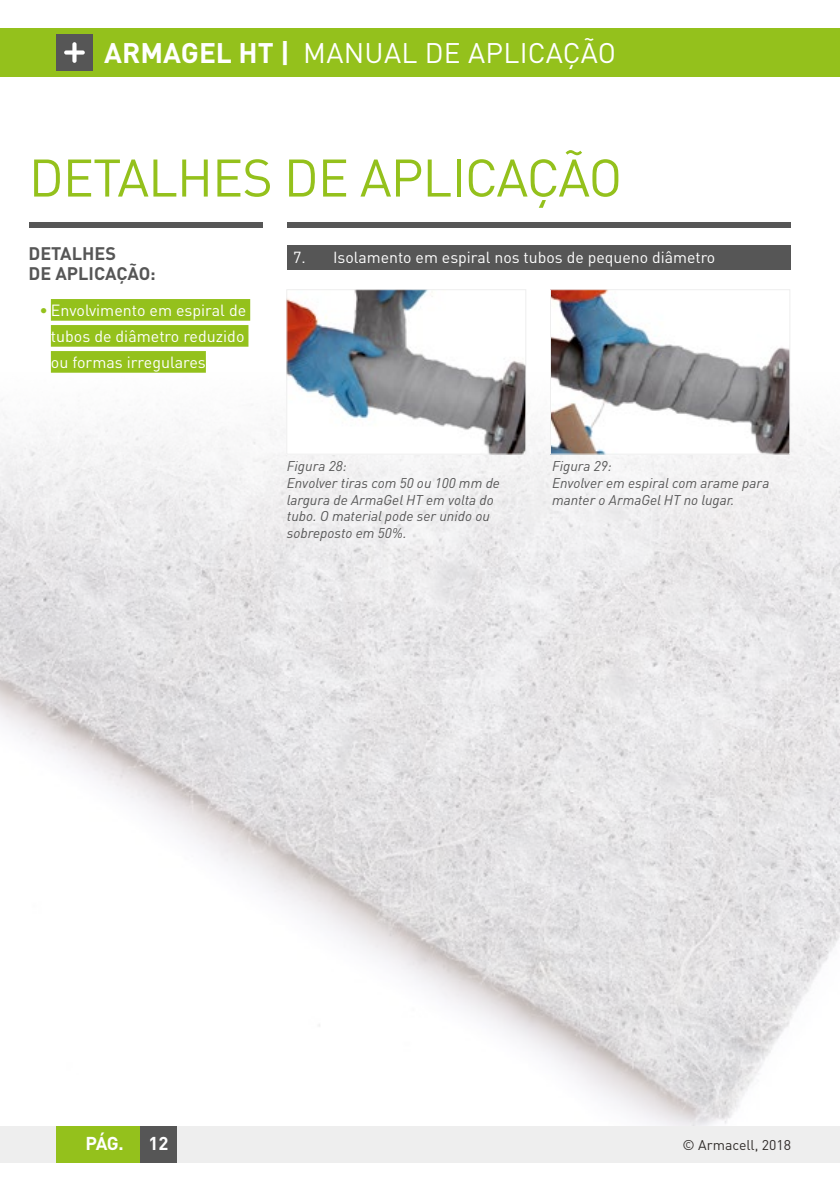
<style>
.page{position:relative;width:840px;height:1191px;background:#fff}
.page>*{position:absolute;margin:0;border:0;box-sizing:border-box;transform-origin:0 0}
.t1{font:52px "DIN Pro";letter-spacing:-.02em;color:#94c11c}
.t2{font:28px "DIN Pro";letter-spacing:.01em;color:#fff}
.t3{font:700 18.4px "DIN Pro";color:#fff}
.t4{font:700 18px "DIN Pro";color:#565656}
.t5{font:16px/26px "DIN Pro";color:#fff;text-align:justify}
.t6{font:15.8px "DIN Pro";color:#fff}
.t7{font:italic 14px/16.8px "DIN Pro";color:#565656}
.t8{font:14px "DIN Pro";color:#312d2b}
.s1{font-weight:700}
.s2{color:#94c11c}
</style>
<div class="page">
<div style="left:0;top:29px;width:839px;height:48px;background:#94c11c"></div>
<div style="left:56px;top:34px;width:36px;height:36px;background:#565656"></div>
<svg style="left:64px;top:42px;width:21px;height:21px"></svg>
<div style="left:0;top:1126px;width:839px;height:36px;background:#eee"></div>
<div style="left:57px;top:1126px;width:120px;height:36px;background:#94c11c"></div>
<div style="left:141px;top:1126px;width:36px;height:36px;background:#565656"></div>
<img style="left:0;top:222px;width:839px;height:903px">
<div style="left:29px;top:222px;width:233px;height:6px;background:#565656"></div>
<div style="left:287px;top:222px;width:503px;height:6px;background:#565656"></div>
<div style="left:287px;top:246px;width:503px;height:24px;background:#565656"></div>
<div style="left:51px;top:299px;width:199px;height:22px;background:#94c11c"></div>
<div style="left:51px;top:325px;width:197px;height:22px;background:#94c11c"></div>
<div style="left:51px;top:351px;width:155px;height:22px;background:#94c11c"></div>
<img style="left:288px;top:291px;width:236px;height:161px">
<div style="left:286px;top:289px;width:240px;height:165px;border:1px solid #eee"></div>
<img style="left:551px;top:291px;width:236px;height:161px">
<div style="left:549px;top:289px;width:240px;height:165px;border:1px solid #eee"></div>
<h2 class="t2" style="left:104px;top:31px;width:513px"><span class="s1">ARMAGEL HT |</span> MANUAL DE APLICAÇÃO</h2>
<h1 class="t1" style="left:29px;top:137px;width:594px">DETALHES DE APLICAÇÃO</h1>
<p class="t4" style="left:28px;top:238px;width:89px">DETALHES</p>
<p class="t6" style="left:293px;top:244px;width:423px">7. Isolamento em espiral nos tubos de pequeno diâmetro</p>
<p class="t4" style="left:28px;top:258px;width:129px">DE APLICAÇÃO:</p>
<p class="t5" style="left:51px;top:295px;width:197px;text-indent:-11px"><span class="s2">•</span> Envolvimento em espiral de tubos de diâmetro reduzido ou formas irregulares</p>
<p class="t7" style="left:287px;top:456px;width:214px">Figura 28:<br>Envolver tiras com 50 ou 100 mm de largura de ArmaGel HT em volta do tubo. O material pode ser unido ou sobreposto em 50%.</p>
<p class="t7" style="left:551px;top:456px;width:219px">Figura 29:<br>Envolver em espiral com arame para manter o ArmaGel HT no lugar.</p>
<h3 class="t3" style="left:85px;top:1128px;width:40px">PÁG.</h3>
<h3 class="t3" style="left:148px;top:1128px;width:21px">12</h3>
<p class="t8" style="left:682px;top:1133px;width:110px">© Armacell, 2018</p>
</div>
